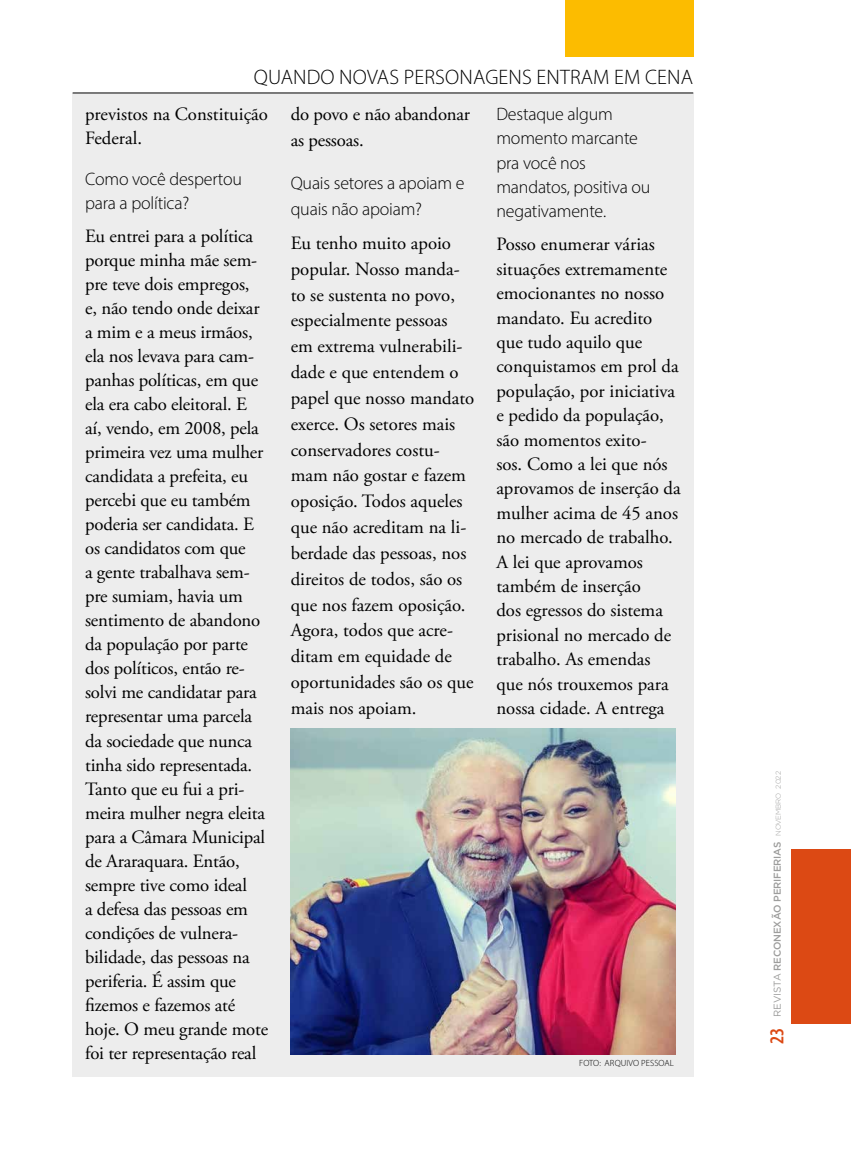
<style>
.page{position:relative;width:851px;height:1149px;background:#fff}
.page>*{position:absolute;margin:0;border:0;box-sizing:border-box;transform-origin:0 0}
.t1{font:300 21px "Myriad Pro";letter-spacing:.01em;color:#000}
.t2{font:18.75px/24px "Adobe Garamond Pro";letter-spacing:-.005em;color:#000}
.t3{font:300 18px/24.3px "Myriad Pro";letter-spacing:-.01em;color:#000}
.t4{font:500 9.9px "Gotham";letter-spacing:-.01em;color:#9d9d9c}
.t5{font:300 9px "Myriad Pro";letter-spacing:.01em;color:#000}
.s1{font-family:"Myriad Pro";font-weight:600;font-stretch:condensed;font-size:19.95px;color:#dc4914}
.s2{font-weight:400}
.s3{font-weight:300;font-size:7.05px}
</style>
<div class="page">
<div style="left:72px;top:94px;width:621px;height:982px;background:#ededed"></div>
<div style="left:564px;top:1px;width:129px;height:56px;background:#fcbc00"></div>
<div style="left:791px;top:848px;width:59px;height:175px;background:#dc4914"></div>
<hr style="left:73px;top:93px;width:620px;height:1px;background:#000">
<img style="left:291px;top:728px;width:384px;height:325px">
<p class="t1" style="left:254px;top:65px;width:440px">QUANDO NOVAS PERSONAGENS ENTRAM EM CENA</p>
<p class="t2" style="left:85px;top:103px;width:184px">previstos na Constituição<br>Federal.</p>
<p class="t3" style="left:85px;top:167px;width:158px">Como você despertou para a política?</p>
<p class="t2" style="left:85px;top:224px;width:184px">Eu entrei para a política porque minha mãe sem&shy;pre teve dois empregos,<br>e, não tendo onde deixar a mim e a meus irmãos, ela nos levava para cam&shy;panhas políticas, em que ela era cabo eleitoral. E aí, vendo, em 2008, pela primeira vez uma mulher candidata a prefeita, eu percebi que eu também poderia ser candidata. E os candidatos com que<br>a gente trabalhava sem&shy;pre sumiam, havia um sentimento de abandono da população por parte dos políticos, então re&shy;solvi me candidatar para representar uma parcela da sociedade que nunca tinha sido representada.<br>Tanto que eu fui a pri&shy;meira mulher negra eleita para a Câmara Municipal de Araraquara. Então, sempre tive como ideal<br>a defesa das pessoas em condições de vulnera&shy;bilidade, das pessoas na periferia. É assim que fizemos e fazemos até hoje. O meu grande mote foi ter representação real</p>
<p class="t2" style="left:291px;top:102px;width:181px;line-height:25.8px">do povo e não abandonar as pessoas.</p>
<p class="t3" style="left:291px;top:169px;width:175px;line-height:25.8px">Quais setores a apoiam e quais não apoiam?</p>
<p class="t2" style="left:291px;top:230px;width:185px;line-height:25.8px">Eu tenho muito apoio popular. Nosso manda&shy;to se sustenta no povo, especialmente pessoas em extrema vulnerabili&shy;dade e que entendem o papel que nosso mandato exerce. Os setores mais conservadores costu&shy;mam não gostar e fazem oposição. Todos aqueles que não acreditam na li&shy;berdade das pessoas, nos direitos de todos, são os que nos fazem oposição.<br>Agora, todos que acre&shy;ditam em equidade de oportunidades são os que mais nos apoiam.</p>
<p class="t3" style="left:496px;top:101px;width:155px">Destaque algum momento marcante pra você nos mandatos, positiva ou negativamente.</p>
<p class="t2" style="left:496px;top:233px;width:186px">Posso enumerar várias situações extremamente emocionantes no nosso mandato. Eu acredito que tudo aquilo que conquistamos em prol da população, por iniciativa e pedido da população, são momentos exito-<br>sos. Como a lei que nós aprovamos de inserção da mulher acima de 45 anos no mercado de trabalho.<br>A lei que aprovamos também de inserção<br>dos egressos do sistema prisional no mercado de trabalho. As emendas que nós trouxemos para nossa cidade. A entrega</p>
<p class="t5" style="left:579px;top:1057px;width:96px">FOTO: ARQUIVO PESSOAL</p>
<p class="t4" style="left:770px;top:1043px;width:274px;rotate:-90deg"><span class="s1">23</span> <span class="s2">REVISTA</span> RECONEXÃO PERIFERIAS <span class="s3">NOVEMBRO 2022</span></p>
</div>
